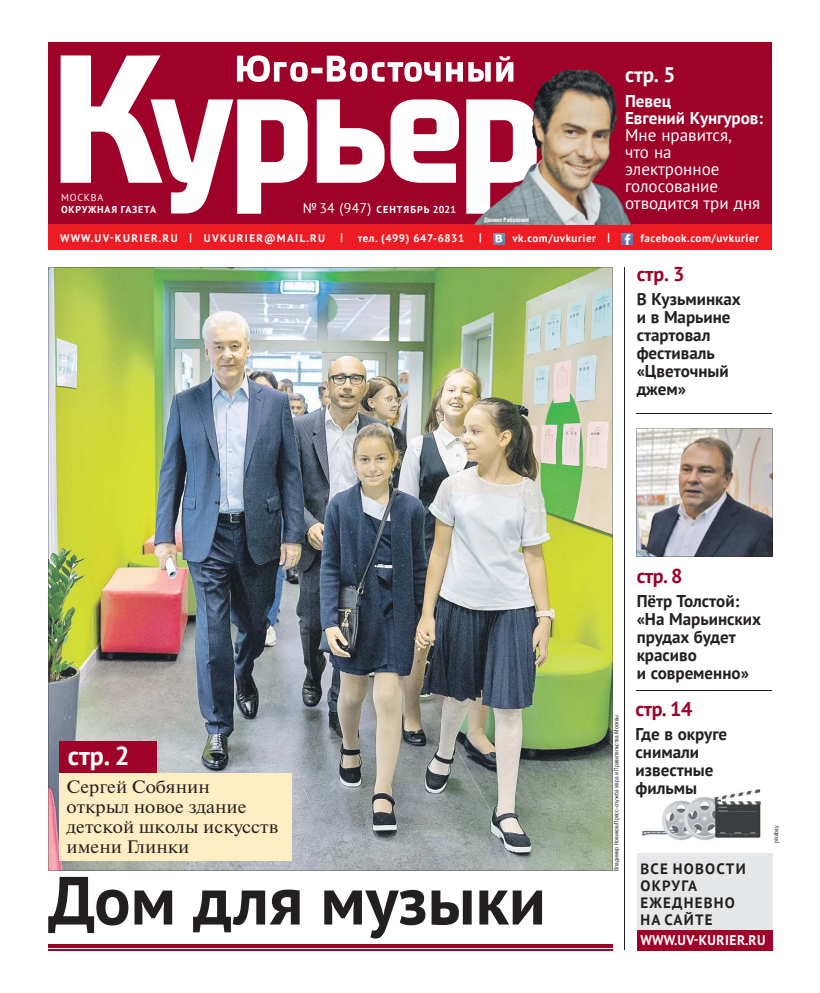
<style>
.page{position:relative;width:820px;height:993px;background:#fff}
.page>*{position:absolute;margin:0;border:0;box-sizing:border-box;transform-origin:0 0}
.t1{font:700 68px "PT Sans";color:#231f20}
.t2{font:700 26px "PT Sans";color:#fff}
.t3{font:700 21px "PT Sans";color:#fff}
.t4{font:700 20px "PT Sans";letter-spacing:-.02em;color:#9e0229}
.t5{font:18px/20px "Newton C";color:#231f20;scale:1.06 1}
.t6{font:700 17px/18px "PT Sans";color:#231f20}
.t7{font:17px/17px "PT Sans";color:#fff}
.t8{font:700 17px/17px "PT Sans";color:#fff}
.t9{font:700 15px/17px "PT Sans";letter-spacing:.08em;color:#231f20}
.t10{font:700 14px "PT Sans";letter-spacing:.04em;color:#fff;scale:.96 1}
.t11{font:700 11px "PT Sans";letter-spacing:.05em;color:#fff}
.t12{font:700 11px "PT Sans";letter-spacing:.13em;color:#fff}
.t13{font:700 10px "PT Sans";letter-spacing:.1em;color:#fff}
.t14{font:700 10px "PT Sans";letter-spacing:.08em;color:#fff}
.t15{font:10px "PT Sans";letter-spacing:.08em;color:#fff}
.t16{font:6px "Helios Cond";color:#231f20}
.t17{font:700 6px "Helios Cond";color:#fff}
.s1{font-weight:400;font-size:14px}
</style>
<div class="page">
<div style="left:48px;top:43px;width:723px;height:192px;background:#9e0229"></div>
<hr style="left:623px;top:267px;width:1px;height:683px;background:#231f20">
<hr style="left:636px;top:413px;width:135px;height:1px;background:#231f20">
<hr style="left:636px;top:690px;width:135px;height:1px;background:#231f20">
<img style="left:48px;top:267px;width:564px;height:603px">
<hr style="left:48px;top:944px;width:564px;height:3px;background:#9e0229">
<hr style="left:48px;top:949px;width:564px;height:1px;background:#9e0229">
<div style="left:48px;top:224px;width:723px;height:25px;background:#ed1c24"></div>
<svg style="left:493px;top:233px;width:11px;height:11px"></svg>
<svg style="left:621px;top:233px;width:11px;height:11px"></svg>
<div style="left:59px;top:772px;width:232px;height:88px;background:#ffedc4"></div>
<div style="left:59px;top:741px;width:97px;height:31px;background:#9e0229"></div>
<svg style="left:61px;top:55px;width:453px;height:159px"></svg>
<img style="left:636px;top:428px;width:136px;height:128px">
<img style="left:642px;top:789px;width:119px;height:51px">
<div style="left:636px;top:853px;width:136px;height:91px;background:#e6e7e8"></div>
<div style="left:636px;top:929px;width:136px;height:21px;background:#9e0229"></div>
<img style="left:464px;top:69px;width:167px;height:155px">
<p class="t15" style="left:61px;top:191px;width:44px">МОСКВА</p>
<p class="t14" style="left:61px;top:203px;width:96px">ОКРУЖНАЯ ГАЗЕТА</p>
<p class="t3" style="left:624px;top:60px;width:52px">стр. 5</p>
<p class="t8" style="left:624px;top:92px;width:139px">Певец<br>Евгений Кунгуров:</p>
<p class="t7" style="left:624px;top:126px;width:108px">Мне нравится, что на электронное голосование</p>
<p class="t13" style="left:303px;top:203px;width:155px"><span class="s1">№34 (947)</span> СЕНТЯБРЬ 2021</p>
<p class="t7" style="left:624px;top:194px;width:137px">отводится три дня</p>
<p class="t17" style="left:484px;top:216px;width:46px">Даниил Рабовский</p>
<p class="t12" style="left:60px;top:231px;width:266px">WWW.UV-KURIER.RU | UVKURIER@MAIL.RU</p>
<p class="t11" style="left:340px;top:230px;width:4px">|</p>
<p class="t11" style="left:357px;top:231px;width:108px">тел. (499) 647-6831</p>
<p class="t11" style="left:479px;top:230px;width:4px">|</p>
<p class="t11" style="left:512px;top:231px;width:99px">vk.com/uvkurier |</p>
<p class="t11" style="left:640px;top:231px;width:120px">facebook.com/uvkurier</p>
<p class="t4" style="left:636px;top:261px;width:49px">стр. 3</p>
<p class="t6" style="left:636px;top:290px;width:106px">В Кузьминках и в Марьине стартовал фестиваль «Цветочный джем»</p>
<h2 class="t2" style="left:68px;top:738px;width:63px">стр. 2</h2>
<p class="t5" style="left:66px;top:777px;width:201px">Сергей Собянин<br>открыл новое здание детской школы искусств имени Глинки</p>
<h1 class="t1" style="left:48px;top:855px;width:499px">Дом для музыки</h1>
<p class="t16" style="left:614px;top:870px;width:158px;rotate:-90deg">Владимир Новиков/Пресс-служба мэра и Правительства Москвы</p>
<p class="t4" style="left:636px;top:562px;width:47px">стр. 8</p>
<p class="t6" style="left:636px;top:591px;width:126px">Пётр Толстой: «На Марьинских прудах будет красиво<br>и современно»</p>
<p class="t4" style="left:635px;top:695px;width:58px">стр. 14</p>
<p class="t6" style="left:635px;top:724px;width:93px">Где в округе снимали известные фильмы</p>
<p class="t9" style="left:640px;top:859px;width:107px">ВСЕ НОВОСТИ<br>ОКРУГА<br>ЕЖЕДНЕВНО<br>НА САЙТЕ</p>
<p class="t10" style="left:640px;top:930px;width:132px">WWW.UV-KURIER.RU</p>
<p class="t16" style="left:773px;top:842px;width:19px;rotate:-90deg">pixabay</p>
</div>
